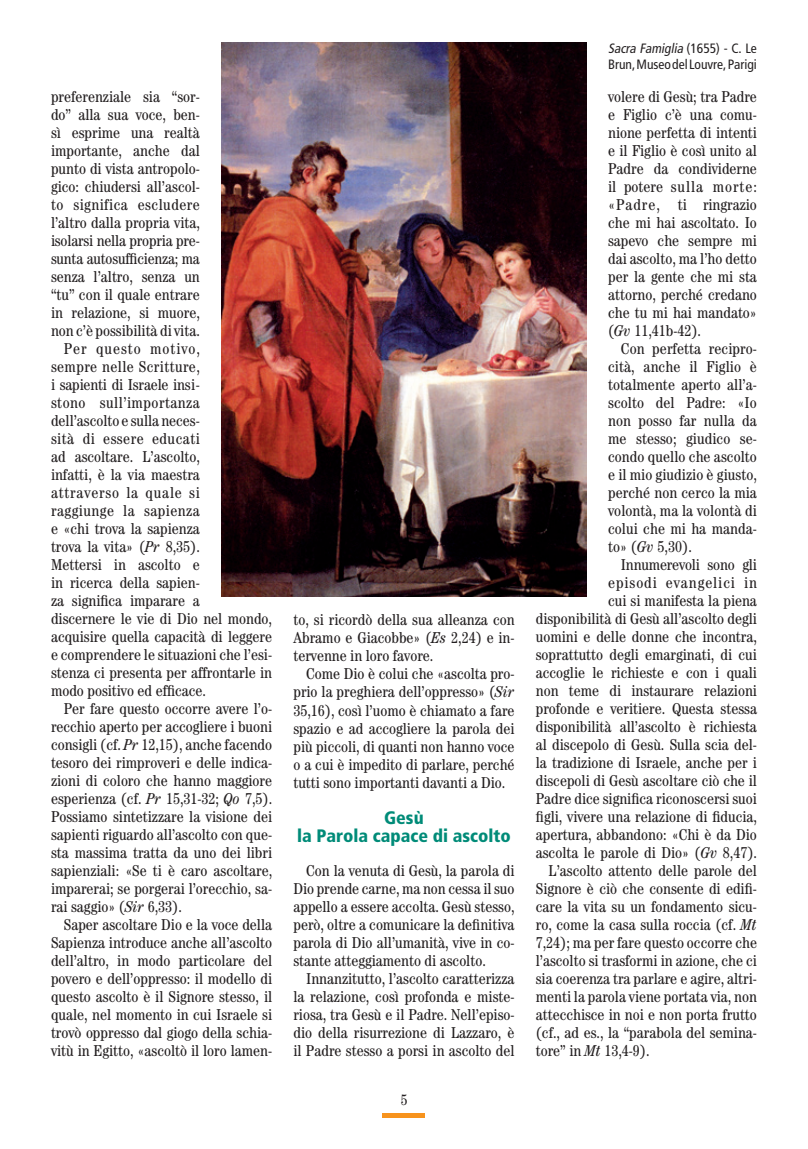
<style>
.page{position:relative;width:808px;height:1149px;background:#fff}
.page>*{position:absolute;margin:0;border:0;box-sizing:border-box;transform-origin:0 0}
.t1{font:900 condensed 18px/18px "Frutiger";color:#008b78;text-align:center}
.t2{font:condensed 15.75px/18px "Century";color:#231f20;text-align:justify}
.t3{font:condensed 15.75px "Century";letter-spacing:.03em;color:#231f20}
.t4{font:condensed 15.75px "Century";letter-spacing:.06em;color:#231f20}
.t5{font:condensed 15.75px "Century";letter-spacing:.025em;color:#231f20}
.t6{font:condensed 15.75px "Century";letter-spacing:.05em;color:#231f20}
.t7{font:condensed 15px "Century";color:#231f20}
.t8{font:condensed 13.5px/16.5px "Frutiger";color:#231f20}
.s1{font-style:italic}
</style>
<div class="page">
<svg style="left:383px;top:1113px;width:42px;height:3px"></svg>
<img style="left:221px;top:43px;width:366px;height:553px">
<p class="t2" style="left:51px;top:87px;width:150px">preferenziale sia “sor-</p>
<p class="t2" style="left:51px;top:105px;width:150px">do” alla sua voce, ben-</p>
<p class="t2" style="left:51px;top:123px;width:150px">sì esprime una realtà</p>
<p class="t2" style="left:51px;top:141px;width:150px">importante, anche dal</p>
<p class="t2" style="left:51px;top:159px;width:150px">punto di vista antropolo-</p>
<p class="t2" style="left:51px;top:177px;width:150px">gico: chiudersi all’ascol-</p>
<p class="t3" style="left:51px;top:195px;width:150px">to significa escludere</p>
<p class="t2" style="left:51px;top:213px;width:150px">l’altro dalla propria vita,</p>
<p class="t2" style="left:51px;top:231px;width:150px">isolarsi nella propria pre-</p>
<p class="t2" style="left:51px;top:249px;width:150px">sunta autosufficienza; ma</p>
<p class="t2" style="left:51px;top:267px;width:150px">senza l’altro, senza un</p>
<p class="t2" style="left:51px;top:285px;width:150px">“tu” con il quale entrare</p>
<p class="t2" style="left:51px;top:303px;width:150px">in relazione, si muore,</p>
<p class="t2" style="left:51px;top:321px;width:150px">non c’è possibilità di vita.</p>
<p class="t4" style="left:64px;top:339px;width:138px">Per questo motivo,</p>
<p class="t5" style="left:51px;top:357px;width:150px">sempre nelle Scritture,</p>
<p class="t2" style="left:51px;top:375px;width:150px">i sapienti di Israele insi-</p>
<p class="t3" style="left:51px;top:393px;width:150px">stono sull’importanza</p>
<p class="t2" style="left:51px;top:411px;width:150px">dell’ascolto e sulla neces-</p>
<p class="t3" style="left:51px;top:429px;width:150px">sità di essere educati</p>
<p class="t2" style="left:51px;top:447px;width:150px">ad ascoltare. L’ascolto,</p>
<p class="t2" style="left:51px;top:465px;width:150px">infatti, è la via maestra</p>
<p class="t6" style="left:51px;top:483px;width:150px">attraverso la quale si</p>
<p class="t3" style="left:51px;top:501px;width:150px">raggiunge la sapienza</p>
<p class="t2" style="left:51px;top:519px;width:150px">e «chi trova la sapienza</p>
<p class="t2" style="left:51px;top:537px;width:150px">trova la vita» (<span class="s1">Pr</span> 8,35).</p>
<p class="t2" style="left:51px;top:555px;width:150px">Mettersi in ascolto e</p>
<p class="t2" style="left:51px;top:573px;width:150px">in ricerca della sapien-</p>
<p class="t2" style="left:51px;top:591px;width:150px">za significa imparare a</p>
<p class="t2" style="left:51px;top:609px;width:223px">discernere le vie di Dio nel mondo,</p>
<p class="t2" style="left:51px;top:627px;width:223px">acquisire quella capacità di leggere</p>
<p class="t2" style="left:51px;top:645px;width:223px">e comprendere le situazioni che l’esi-</p>
<p class="t2" style="left:51px;top:663px;width:223px">stenza ci presenta per affrontarle in</p>
<p class="t2" style="left:51px;top:681px;width:157px">modo positivo ed efficace.</p>
<p class="t2" style="left:64px;top:699px;width:210px">Per fare questo occorre avere l’o-</p>
<p class="t2" style="left:51px;top:717px;width:223px">recchio aperto per accogliere i buoni</p>
<p class="t2" style="left:51px;top:735px;width:223px">consigli (cf. <span class="s1">Pr</span> 12,15), anche facendo</p>
<p class="t2" style="left:51px;top:753px;width:223px">tesoro dei rimproveri e delle indica-</p>
<p class="t2" style="left:51px;top:771px;width:223px">zioni di coloro che hanno maggiore</p>
<p class="t2" style="left:51px;top:789px;width:223px">esperienza (cf. <span class="s1">Pr</span> 15,31-32; <span class="s1">Qo</span> 7,5).</p>
<p class="t2" style="left:51px;top:807px;width:223px">Possiamo sintetizzare la visione dei</p>
<p class="t2" style="left:51px;top:825px;width:223px">sapienti riguardo all’ascolto con que-</p>
<p class="t2" style="left:51px;top:843px;width:223px">sta massima tratta da uno dei libri</p>
<p class="t2" style="left:51px;top:861px;width:223px">sapienziali: «Se ti è caro ascoltare,</p>
<p class="t2" style="left:51px;top:879px;width:223px">imparerai; se porgerai l’orecchio, sa-</p>
<p class="t2" style="left:51px;top:897px;width:132px">rai saggio» (<span class="s1">Sir</span> 6,33).</p>
<p class="t2" style="left:64px;top:915px;width:210px">Saper ascoltare Dio e la voce della</p>
<p class="t2" style="left:51px;top:933px;width:223px">Sapienza introduce anche all’ascolto</p>
<p class="t2" style="left:51px;top:951px;width:223px">dell’altro, in modo particolare del</p>
<p class="t2" style="left:51px;top:969px;width:223px">povero e dell’oppresso: il modello di</p>
<p class="t2" style="left:51px;top:987px;width:223px">questo ascolto è il Signore stesso, il</p>
<p class="t2" style="left:51px;top:1005px;width:223px">quale, nel momento in cui Israele si</p>
<p class="t2" style="left:51px;top:1023px;width:223px">trovò oppresso dal giogo della schia-</p>
<p class="t2" style="left:51px;top:1041px;width:223px">vitù in Egitto, «ascoltò il loro lamen-</p>
<p class="t2" style="left:293px;top:610px;width:223px">to, si ricordò della sua alleanza con Abramo e Giacobbe» (<span class="s1">Es</span> 2,24) e in&shy;tervenne in loro favore.</p>
<p class="t2" style="left:293px;top:664px;width:223px;text-indent:13px">Come Dio è colui che «ascolta pro&shy;prio la preghiera dell’oppresso» (<span class="s1">Sir </span>35,16), così l’uomo è chiamato a fare spazio e ad accogliere la parola dei più piccoli, di quanti non hanno voce o a cui è impedito di parlare, perché tutti sono importanti davanti a Dio.</p>
<p class="t1" style="left:297px;top:808px;width:215px">Gesù<br>la Parola capace di ascolto</p>
<p class="t2" style="left:293px;top:861px;width:223px;text-indent:13px">Con la venuta di Gesù, la parola di Dio prende carne, ma non cessa il suo appello a essere accolta. Gesù stesso, però, oltre a comunicare la definitiva parola di Dio all’umanità, vive in co&shy;stante atteggiamento di ascolto.</p>
<p class="t2" style="left:293px;top:969px;width:223px;text-indent:13px">Innanzitutto, l’ascolto caratterizza la relazione, così profonda e miste&shy;riosa, tra Gesù e il Padre. Nell’episo&shy;dio della risurrezione di Lazzaro, è il Padre stesso a porsi in ascolto del</p>
<p class="t7" style="left:401px;top:1090px;width:8px">5</p>
<p class="t8" style="left:608px;top:40px;width:150px"><span class="s1">Sacra Famiglia</span> ( 1 6 5 5 ) - C . Le<br>Brun, Museo del Louvre, Parigi</p>
<p class="t2" style="left:608px;top:87px;width:150px">volere di Gesù; tra Padre e Figlio c’è una comu&shy;nione perfetta di intenti e il Figlio è così unito al Padre da condividerne il potere sulla morte: «Padre, ti ringrazio che mi hai ascoltato. Io sapevo che sempre mi dai ascolto, ma l’ho detto per la gente che mi sta attorno, perché credano che tu mi hai mandato» (<span class="s1">Gv</span> 11,41b-42).</p>
<p class="t2" style="left:608px;top:339px;width:150px;text-indent:13px">Con perfetta recipro&shy;cità, anche il Figlio è totalmente aperto all’a&shy;scolto del Padre: «Io non posso far nulla da me stesso; giudico se&shy;condo quello che ascolto e il mio giudizio è giusto, perché non cerco la mia volontà, ma la volontà di colui che mi ha manda&shy;to» (<span class="s1">Gv</span> 5,30).</p>
<p class="t2" style="left:621px;top:555px;width:138px">Innumerevoli sono gli</p>
<p class="t4" style="left:608px;top:573px;width:150px">episodi evangelici in</p>
<p class="t2" style="left:608px;top:591px;width:150px">cui si manifesta la piena</p>
<p class="t2" style="left:536px;top:609px;width:223px">disponibilità di Gesù all’ascolto degli</p>
<p class="t2" style="left:536px;top:627px;width:223px">uomini e delle donne che incontra,</p>
<p class="t2" style="left:536px;top:645px;width:223px">soprattutto degli emarginati, di cui</p>
<p class="t2" style="left:536px;top:663px;width:223px">accoglie le richieste e con i quali</p>
<p class="t2" style="left:536px;top:681px;width:223px">non teme di instaurare relazioni</p>
<p class="t2" style="left:536px;top:699px;width:223px">profonde e veritiere. Questa stessa</p>
<p class="t2" style="left:536px;top:717px;width:223px">disponibilità all’ascolto è richiesta</p>
<p class="t2" style="left:536px;top:735px;width:223px">al discepolo di Gesù. Sulla scia del-</p>
<p class="t2" style="left:536px;top:753px;width:223px">la tradizione di Israele, anche per i</p>
<p class="t2" style="left:536px;top:771px;width:223px">discepoli di Gesù ascoltare ciò che il</p>
<p class="t2" style="left:536px;top:789px;width:223px">Padre dice significa riconoscersi suoi</p>
<p class="t2" style="left:536px;top:807px;width:223px">figli, vivere una relazione di fiducia,</p>
<p class="t2" style="left:536px;top:825px;width:223px">apertura, abbandono: «Chi è da Dio</p>
<p class="t2" style="left:536px;top:843px;width:223px">ascolta le parole di Dio» (<span class="s1">Gv</span> 8,47).</p>
<p class="t2" style="left:549px;top:861px;width:210px">L’ascolto attento delle parole del</p>
<p class="t2" style="left:536px;top:879px;width:223px">Signore è ciò che consente di edifi-</p>
<p class="t2" style="left:536px;top:897px;width:223px">care la vita su un fondamento sicu-</p>
<p class="t2" style="left:536px;top:915px;width:223px">ro, come la casa sulla roccia (cf. <span class="s1">Mt</span></p>
<p class="t2" style="left:536px;top:933px;width:223px">7,24); ma per fare questo occorre che</p>
<p class="t2" style="left:536px;top:951px;width:223px">l’ascolto si trasformi in azione, che ci</p>
<p class="t2" style="left:536px;top:969px;width:223px">sia coerenza tra parlare e agire, altri-</p>
<p class="t2" style="left:536px;top:987px;width:223px">menti la parola viene portata via, non</p>
<p class="t2" style="left:536px;top:1005px;width:223px">attecchisce in noi e non porta frutto</p>
<p class="t2" style="left:536px;top:1023px;width:223px">(cf., ad es., la “parabola del semina-</p>
<p class="t2" style="left:536px;top:1041px;width:115px">tore” in <span class="s1">Mt</span> 13,4-9).</p>
</div>
